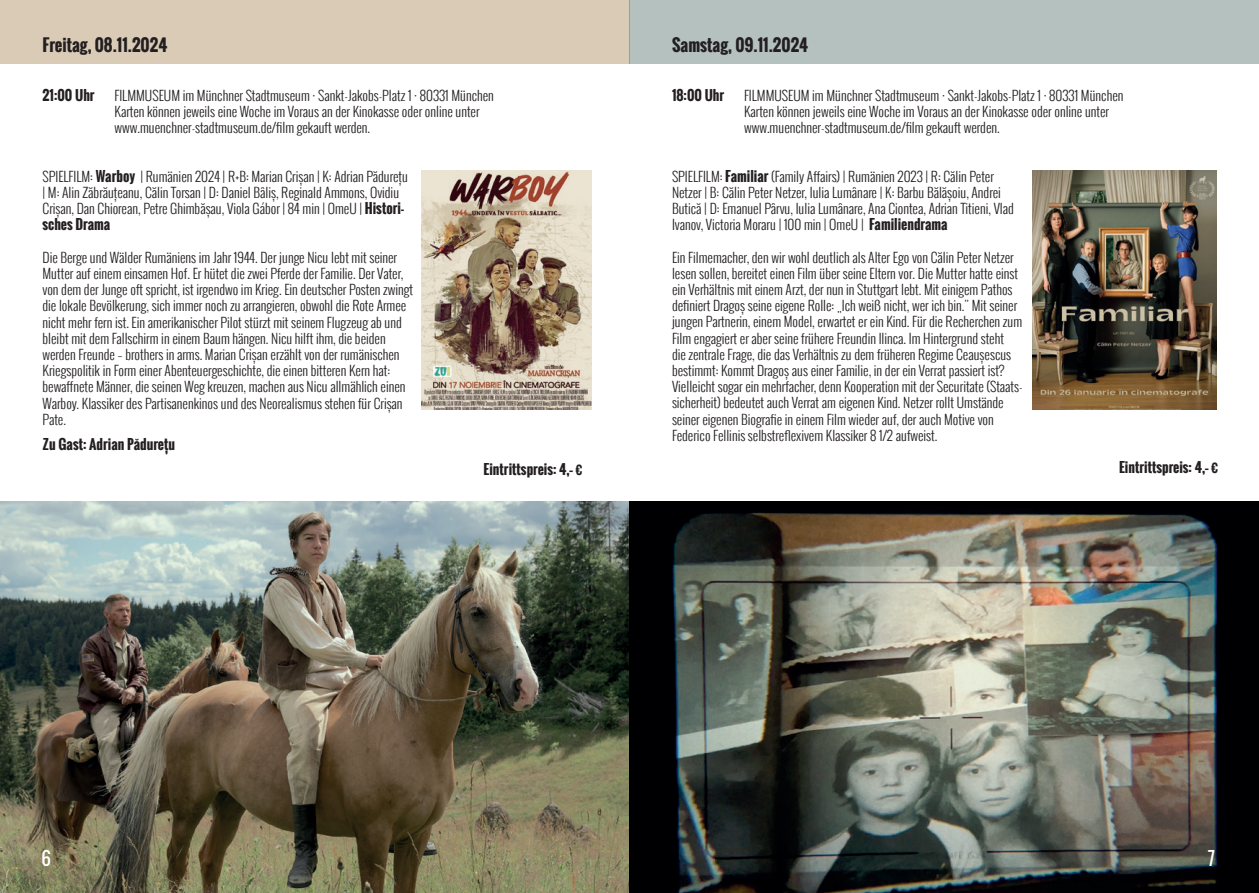
<style>
.page{position:relative;width:1259px;height:893px;background:#fff}
.page>*{position:absolute;margin:0;border:0;box-sizing:border-box;transform-origin:0 0}
.t1{font:18px "Oswald";color:#fff}
.t2{font:700 16.5px "Oswald";color:#231f20}
.t3{font:300 13.5px/16.2px "Oswald";color:#231f20}
.t4{font:700 13.5px "Oswald";color:#231f20}
.s1{font-weight:700}
</style>
<div class="page">
<img style="left:0;top:502px;width:1259px;height:391px">
<div style="left:0;top:0;width:629px;height:64px;background:#d9cbb6"></div>
<div style="left:629px;top:0;width:630px;height:64px;background:#b4c1bf"></div>
<img style="left:422px;top:170px;width:169px;height:239px">
<img style="left:1032px;top:170px;width:184px;height:239px">
<p class="t2" style="left:43px;top:33px;width:126px">Freitag, 08.11.2024</p>
<p class="t4" style="left:43px;top:85px;width:54px">21:00 Uhr</p>
<p class="t3" style="left:115px;top:87px;width:381px">FILMMUSEUM im Münchner Stadtmuseum · Sankt-Jakobs-Platz 1 · 80331 München<br>Karten können jeweils eine Woche im Voraus an der Kinokasse oder online unter www.muenchner-stadtmuseum.de/film gekauft werden.</p>
<p class="t3" style="left:43px;top:168px;width:367px">SPIELFILM: <span class="s1">Warboy</span> | Rumänien 2024 | R+B: Marian Crișan | K: Adrian Pădurețu | M: Alin Zăbrăuțeanu, Călin Torsan | D: Daniel Bâliș, Reginald Ammons, Ovidiu Crișan, Dan Chiorean, Petre Ghimbășau, Viola Gábor | 84 min | OmeU | <span class="s1">Histori&shy;sches Drama</span></p>
<p class="t3" style="left:43px;top:249px;width:372px">Die Berge und Wälder Rumäniens im Jahr 1944. Der junge Nicu lebt mit seiner Mutter auf einem einsamen Hof. Er hütet die zwei Pferde der Familie. Der Vater, von dem der Junge oft spricht, ist irgendwo im Krieg. Ein deutscher Posten zwingt die lokale Bevölkerung, sich immer noch zu arrangieren, obwohl die Rote Armee nicht mehr fern ist. Ein amerikanischer Pilot stürzt mit seinem Flugzeug ab und bleibt mit dem Fallschirm in einem Baum hängen. Nicu hilft ihm, die beiden werden Freunde – brothers in arms. Marian Crișan erzählt von der rumänischen Kriegspolitik in Form einer Abenteuergeschichte, die einen bitteren Kern hat: bewaffnete Männer, die seinen Weg kreuzen, machen aus Nicu allmählich einen Warboy. Klassiker des Partisanenkinos und des Neorealismus stehen für Crișan Pate.</p>
<p class="t4" style="left:43px;top:434px;width:134px">Zu Gast: Adrian Pădurețu</p>
<p class="t4" style="left:483px;top:459px;width:101px">Eintrittspreis: 4,– €</p>
<p class="t2" style="left:672px;top:33px;width:138px">Samstag, 09.11.2024</p>
<p class="t4" style="left:672px;top:85px;width:54px">18:00 Uhr</p>
<p class="t3" style="left:744px;top:87px;width:381px">FILMMUSEUM im Münchner Stadtmuseum · Sankt-Jakobs-Platz 1 · 80331 München<br>Karten können jeweils eine Woche im Voraus an der Kinokasse oder online unter www.muenchner-stadtmuseum.de/film gekauft werden.</p>
<p class="t3" style="left:672px;top:168px;width:343px">SPIELFILM: <span class="s1">Familiar</span> (Family Affairs) | Rumänien 2023 | R: Călin Peter Netzer | B: Călin Peter Netzer, Iulia Lumânare | K: Barbu Bălășoiu, Andrei Butică | D: Emanuel Pârvu, Iulia Lumânare, Ana Ciontea, Adrian Titieni, Vlad Ivanov, Victoria Moraru | 100 min | OmeU | <span class="s1">Familiendrama</span></p>
<p class="t3" style="left:672px;top:249px;width:352px">Ein Filmemacher, den wir wohl deutlich als Alter Ego von Călin Peter Netzer lesen sollen, bereitet einen Film über seine Eltern vor. Die Mutter hatte einst ein Verhältnis mit einem Arzt, der nun in Stuttgart lebt. Mit einigem Pathos definiert Dragoș seine eigene Rolle: „Ich weiß nicht, wer ich bin." Mit seiner jungen Partnerin, einem Model, erwartet er ein Kind. Für die Recherchen zum Film engagiert er aber seine frühere Freundin Ilinca. Im Hintergrund steht<br>die zentrale Frage, die das Verhältnis zu dem früheren Regime Ceaușescus bestimmt: Kommt Dragoș aus einer Familie, in der ein Verrat passiert ist?<br>Vielleicht sogar ein mehrfacher, denn Kooperation mit der Securitate (Staats&shy;sicherheit) bedeutet auch Verrat am eigenen Kind. Netzer rollt Umstände seiner eigenen Biografie in einem Film wieder auf, der auch Motive von Federico Fellinis selbstreflexivem Klassiker 8 1/2 aufweist.</p>
<p class="t4" style="left:1119px;top:457px;width:101px">Eintrittspreis: 4,– €</p>
<h1 class="t1" style="left:42px;top:844px;width:11px">6</h1>
<h1 class="t1" style="left:1208px;top:844px;width:9px">7</h1>
</div>
